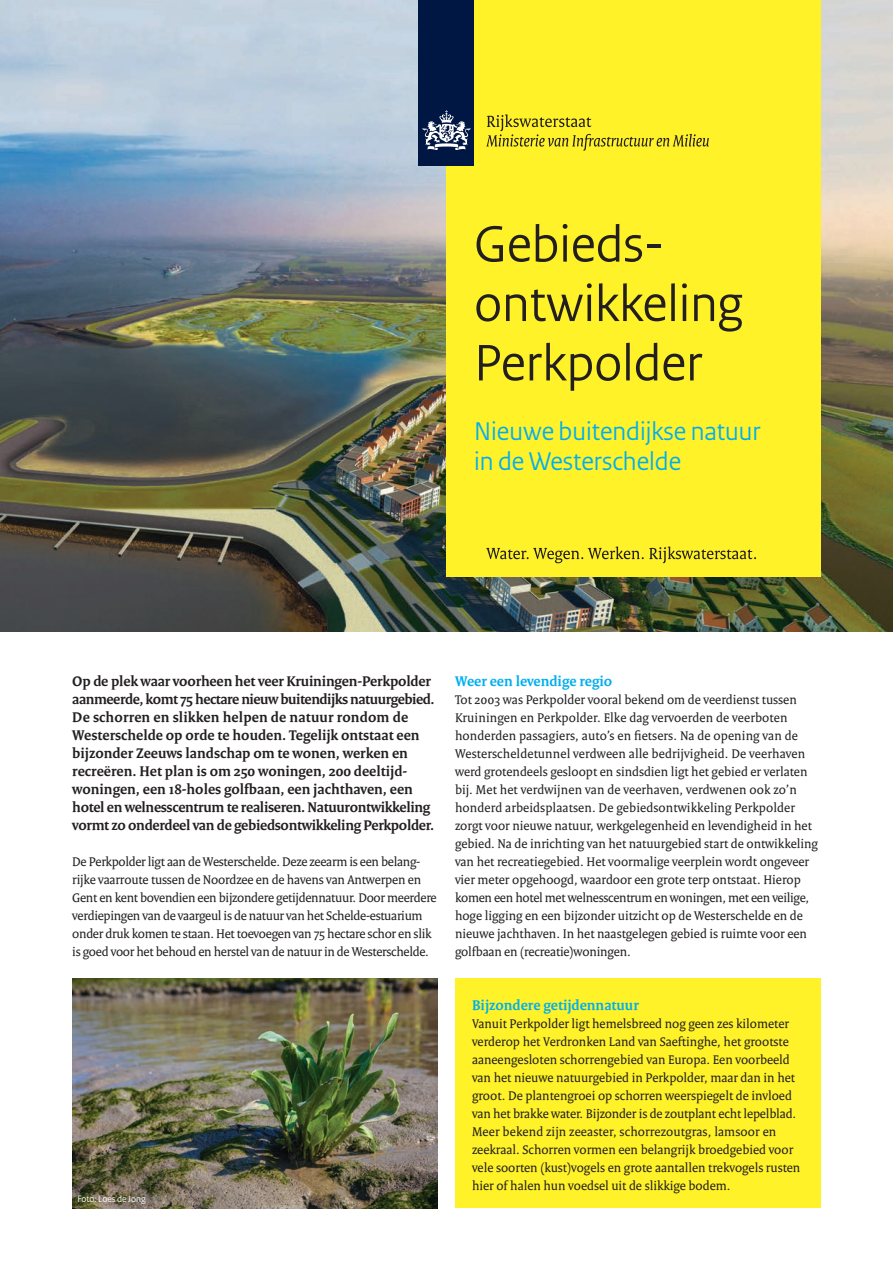
<style>
.page{position:relative;width:893px;height:1263px;background:#fff}
.page>*{position:absolute;margin:0;border:0;box-sizing:border-box;transform-origin:0 0}
._01_RO_Titel_Voorkan{font:54px "Rijksoverheid Sans Heading";color:#231f20}
._02_RO_Subtitel{font:27px "Rijksoverheid Sans Heading";color:#00aeef}
._10_RO_Broodtekst{font:700 15px/18px "Rijksoverheid Serif";letter-spacing:-.01em;color:#231f20}
._20_RO_Kader_Kop_Cya{font:700 15px "Rijksoverheid Serif";color:#00aeef}
._10_RO_Broodtekst-2{font:700 15px "Rijksoverheid Serif";color:#00aeef}
._10_RO_Broodtekst-3{font:13.5px/18px "Rijksoverheid Serif";color:#231f20}
._10_RO_Broodtekst-4{font:13.5px/18px "Rijksoverheid Serif";letter-spacing:-.02em;color:#231f20}
._10_RO_Broodtekst-5{font:9.75px "Rijksoverheid Sans";color:#fff}
</style>
<div class="page">
<img style="left:72px;top:979px;width:366px;height:229px">
<img style="left:0;top:0;width:893px;height:631px">
<div style="left:446px;top:0;width:375px;height:576px;background:#fff229"></div>
<div style="left:455px;top:979px;width:366px;height:229px;background:#fff229"></div>
<div style="left:419px;top:0;width:55px;height:166px;background:#001643"></div>
<svg style="left:423px;top:110px;width:47px;height:40px"></svg>
<svg style="left:486px;top:114px;width:223px;height:37px"></svg>
<svg style="left:486px;top:547px;width:270px;height:16px"></svg>
<p class="_01_RO_Titel_Voorkan" style="left:474px;top:213px;width:192px">Gebieds-</p>
<p class="_01_RO_Titel_Voorkan" style="left:474px;top:272px;width:270px">ontwikkeling</p>
<p class="_01_RO_Titel_Voorkan" style="left:474px;top:332px;width:230px">Perkpolder</p>
<p class="_02_RO_Subtitel" style="left:474px;top:415px;width:288px">Nieuwe buitendijkse natuur</p>
<p class="_02_RO_Subtitel" style="left:474px;top:445px;width:208px">in de Westerschelde</p>
<p class="_10_RO_Broodtekst" style="left:72px;top:672px;width:364px">Op de plek waar voorheen het veer Kruiningen-Perkpolder aanmeerde, komt 75 hectare nieuw buitendijks natuurgebied.<br>De schorren en slikken helpen de natuur rondom de Westerschelde op orde te houden. Tegelijk ontstaat een bijzonder Zeeuws landschap om te wonen, werken en recreëren. Het plan is om 250 woningen, 200 deeltijd-</p>
<p class="_10_RO_Broodtekst" style="left:72px;top:780px;width:342px">woningen, een 18-holes golfbaan, een jachthaven, een</p>
<p class="_10_RO_Broodtekst" style="left:72px;top:798px;width:363px">hotel en welnesscentrum te realiseren. Natuurontwikkeling vormt zo onderdeel van de gebiedsontwikkeling Perkpolder.</p>
<p class="_10_RO_Broodtekst-4" style="left:72px;top:852px;width:366px">De Perkpolder ligt aan de Westerschelde. Deze zeearm is een belang&shy;rijke vaarroute tussen de Noordzee en de havens van Antwerpen en Gent en kent bovendien een bijzondere getijdennatuur. Door meerdere verdiepingen van de vaargeul is de natuur van het Schelde-estuarium onder druk komen te staan. Het toevoegen van 75 hectare schor en slik is goed voor het behoud en herstel van de natuur in de Westerschelde.</p>
<p class="_10_RO_Broodtekst-5" style="left:77px;top:1193px;width:70px">Foto: Loes de Jong</p>
<p class="_10_RO_Broodtekst-2" style="left:455px;top:672px;width:159px">Weer een levendige regio</p>
<p class="_10_RO_Broodtekst-3" style="left:455px;top:690px;width:354px">Tot 2003 was Perkpolder vooral bekend om de veerdienst tussen Kruiningen en Perkpolder. Elke dag vervoerden de veerboten honderden passagiers, auto’s en fietsers. Na de opening van de Westerscheldetunnel verdween alle bedrijvigheid. De veerhaven werd grotendeels gesloopt en sindsdien ligt het gebied er verlaten bij. Met het verdwijnen van de veerhaven, verdwenen ook zo’n honderd arbeidsplaatsen. De gebiedsontwikkeling Perkpolder</p>
<p class="_10_RO_Broodtekst-3" style="left:455px;top:816px;width:364px">zorgt voor nieuwe natuur, werkgelegenheid en levendigheid in het gebied. Na de inrichting van het natuurgebied start de ontwikkeling van het recreatiegebied. Het voormalige veerplein wordt ongeveer vier meter opgehoogd, waardoor een grote terp ontstaat. Hierop komen een hotel met welnesscentrum en woningen, met een veilige, hoge ligging en een bijzonder uitzicht op de Westerschelde en de nieuwe jachthaven. In het naastgelegen gebied is ruimte voor een golfbaan en (recreatie)woningen.</p>
<p class="_20_RO_Kader_Kop_Cya" style="left:472px;top:996px;width:168px">Bijzondere getijdennatuur</p>
<p class="_10_RO_Broodtekst-3" style="left:472px;top:1014px;width:330px">Vanuit Perkpolder ligt hemelsbreed nog geen zes kilometer verderop het Verdronken Land van Saeftinghe, het grootste aaneengesloten schorrengebied van Europa. Een voorbeeld van het nieuwe natuurgebied in Perkpolder, maar dan in het groot. De plantengroei op schorren weerspiegelt de invloed van het brakke water. Bijzonder is de zoutplant echt lepelblad.<br>Meer bekend zijn zeeaster, schorrezoutgras, lamsoor en zeekraal. Schorren vormen een belangrijk broedgebied voor vele soorten (kust)vogels en grote aantallen trekvogels rusten hier of halen hun voedsel uit de slikkige bodem.</p>
</div>
